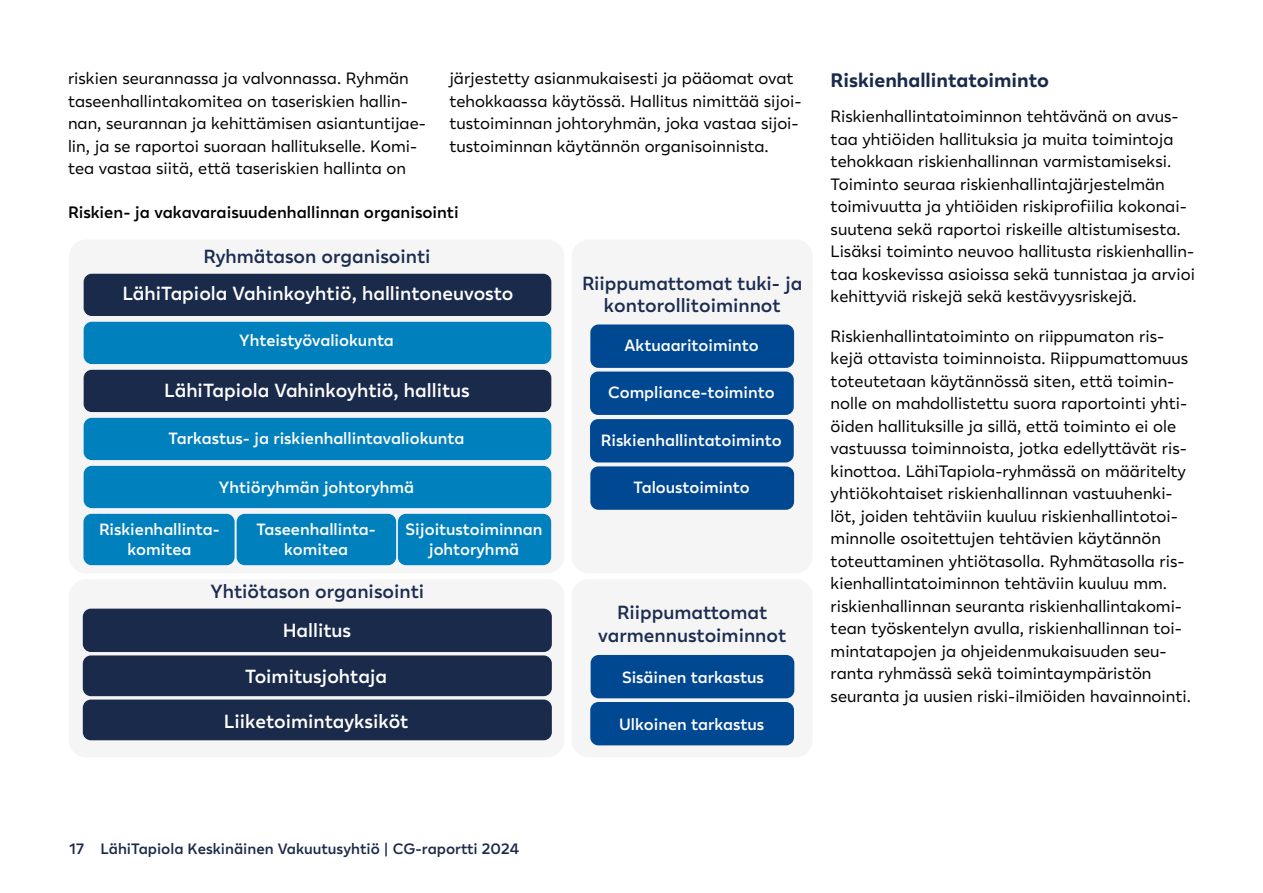
<style>
.page{position:relative;width:1263px;height:893px;background:#fff}
.page>*{position:absolute;margin:0;border:0;box-sizing:border-box;transform-origin:0 0}
.H3_väliotsikko{font:700 19.5px "Lahi Tapiola Sans";color:#1a2a4a}
.Taulukko-otsikko{font:600 18.9px/22.8px "Lahi Tapiola Sans";color:#1c2d51;text-align:center}
.Taulukko-otsikko-2{font:600 18.9px "Lahi Tapiola Sans";color:#fff}
.leipis{font:16.5px/22.5px "Lahi Tapiola Sans";color:#000}
.leipis-2{font:600 16.5px "Lahi Tapiola Sans";color:#000}
.Talukko_alaotsikko{font:600 16.2px/19.5px "Lahi Tapiola Sans";color:#fff;text-align:center}
.t1{font:600 15px "Lahi Tapiola Sans";color:#1a2a4a}
</style>
<div class="page">
<div style="left:69px;top:240px;width:495px;height:333px;background:#f5f5f6;border-radius:17px"></div>
<div style="left:572px;top:240px;width:241px;height:333px;background:#f5f5f6;border-radius:17px"></div>
<div style="left:572px;top:579px;width:241px;height:178px;background:#f5f5f6;border-radius:17px"></div>
<div style="left:69px;top:579px;width:495px;height:178px;background:#f5f5f6;border-radius:17px"></div>
<div style="left:84px;top:274px;width:467px;height:42px;background:#1a2a4a;border-radius:8px"></div>
<div style="left:84px;top:322px;width:467px;height:42px;background:#0080bd;border-radius:8px"></div>
<div style="left:84px;top:370px;width:467px;height:42px;background:#1a2a4a;border-radius:8px"></div>
<div style="left:84px;top:418px;width:467px;height:42px;background:#0080bd;border-radius:8px"></div>
<div style="left:84px;top:466px;width:467px;height:42px;background:#0080bd;border-radius:8px"></div>
<div style="left:83px;top:514px;width:152px;height:51px;background:#0080bd;border-radius:8px"></div>
<div style="left:237px;top:514px;width:159px;height:51px;background:#0080bd;border-radius:8px"></div>
<div style="left:398px;top:514px;width:153px;height:51px;background:#0080bd;border-radius:8px"></div>
<div style="left:83px;top:700px;width:469px;height:40px;background:#1a2a4a;border-radius:8px"></div>
<div style="left:83px;top:655px;width:469px;height:41px;background:#1a2a4a;border-radius:8px"></div>
<div style="left:83px;top:609px;width:469px;height:43px;background:#1a2a4a;border-radius:8px"></div>
<div style="left:590px;top:324px;width:204px;height:44px;background:#004891;border-radius:8px"></div>
<div style="left:590px;top:372px;width:204px;height:43px;background:#004891;border-radius:8px"></div>
<div style="left:590px;top:419px;width:204px;height:43px;background:#004891;border-radius:8px"></div>
<div style="left:590px;top:466px;width:204px;height:44px;background:#004891;border-radius:8px"></div>
<div style="left:591px;top:655px;width:203px;height:43px;background:#004891;border-radius:8px"></div>
<div style="left:590px;top:702px;width:204px;height:43px;background:#004891;border-radius:8px"></div>
<p class="leipis" style="left:68px;top:66px;width:359px">riskien seurannassa ja valvonnassa. Ryhmän taseenhallintakomitea on taseriskien hallin&shy;nan, seurannan ja kehittämisen asiantuntijae&shy;lin, ja se raportoi suoraan hallitukselle. Komi&shy;tea vastaa siitä, että taseriskien hallinta on</p>
<p class="leipis" style="left:449px;top:66px;width:354px">järjestetty asianmukaisesti ja pääomat ovat tehokkaassa käytössä. Hallitus nimittää sijoi&shy;tustoiminnan johtoryhmän, joka vastaa sijoi&shy;tustoiminnan käytännön organisoinnista.</p>
<p class="leipis-2" style="left:68px;top:200px;width:392px">Riskien- ja vakavaraisuudenhallinnan organisointi</p>
<p class="Taulukko-otsikko" style="left:203px;top:244px;width:229px">Ryhmätason organisointi</p>
<p class="Taulukko-otsikko-2" style="left:122px;top:279px;width:392px">LähiTapiola Vahinkoyhtiö, hallintoneuvosto</p>
<p class="Talukko_alaotsikko" style="left:239px;top:330px;width:156px">Yhteistyövaliokunta</p>
<p class="Taulukko-otsikko-2" style="left:164px;top:376px;width:307px">LähiTapiola Vahinkoyhtiö, hallitus</p>
<p class="Talukko_alaotsikko" style="left:169px;top:428px;width:297px">Tarkastus- ja riskienhallintavaliokunta</p>
<p class="Talukko_alaotsikko" style="left:219px;top:477px;width:197px">Yhtiöryhmän johtoryhmä</p>
<p class="Talukko_alaotsikko" style="left:99px;top:519px;width:122px">Riskienhallinta&shy;komitea</p>
<p class="Talukko_alaotsikko" style="left:256px;top:519px;width:121px">Taseenhallinta&shy;komitea</p>
<p class="Talukko_alaotsikko" style="left:406px;top:519px;width:138px">Sijoitustoiminnan johtoryhmä</p>
<p class="Taulukko-otsikko" style="left:210px;top:578px;width:215px">Yhtiötason organisointi</p>
<p class="Taulukko-otsikko-2" style="left:283px;top:616px;width:70px">Hallitus</p>
<p class="Taulukko-otsikko-2" style="left:245px;top:662px;width:144px">Toimitusjohtaja</p>
<p class="Taulukko-otsikko-2" style="left:224px;top:707px;width:186px">Liiketoimintayksiköt</p>
<p class="Taulukko-otsikko" style="left:582px;top:271px;width:222px">Riippumattomat tuki- ja kontorollitoiminnot</p>
<p class="Talukko_alaotsikko" style="left:625px;top:335px;width:136px">Aktuaaritoiminto</p>
<p class="Talukko_alaotsikko" style="left:608px;top:382px;width:168px">Compliance-toiminto</p>
<p class="Talukko_alaotsikko" style="left:601px;top:429px;width:182px">Riskienhallintatoiminto</p>
<p class="Talukko_alaotsikko" style="left:634px;top:477px;width:118px">Taloustoiminto</p>
<p class="Taulukko-otsikko" style="left:598px;top:600px;width:189px">Riippumattomat varmennustoiminnot</p>
<p class="Talukko_alaotsikko" style="left:622px;top:667px;width:143px">Sisäinen tarkastus</p>
<p class="Talukko_alaotsikko" style="left:619px;top:714px;width:146px">Ulkoinen tarkastus</p>
<h3 class="H3_väliotsikko" style="left:831px;top:66px;width:220px">Riskienhallintatoiminto</h3>
<p class="leipis" style="left:831px;top:104px;width:366px">Riskienhallintatoiminnon tehtävänä on avus&shy;taa yhtiöiden hallituksia ja muita toimintoja tehokkaan riskienhallinnan varmistamiseksi.<br>Toiminto seuraa riskienhallintajärjestelmän toimivuutta ja yhtiöiden riskiprofiilia kokonai&shy;suutena sekä raportoi riskeille altistumisesta.<br>Lisäksi toiminto neuvoo hallitusta riskienhallin&shy;taa koskevissa asioissa sekä tunnistaa ja arvioi kehittyviä riskejä sekä kestävyysriskejä.</p>
<p class="leipis" style="left:831px;top:324px;width:362px">Riskienhallintatoiminto on riippumaton ris&shy;kejä ottavista toiminnoista. Riippumattomuus toteutetaan käytännössä siten, että toimin&shy;nolle on mahdollistettu suora raportointi yhti&shy;öiden hallituksille ja sillä, että toiminto ei ole vastuussa toiminnoista, jotka edellyttävät ris&shy;kinottoa. LähiTapiola-ryhmässä on määritelty yhtiökohtaiset riskienhallinnan vastuuhenki&shy;löt, joiden tehtäviin kuuluu riskienhallintotoi&shy;minnolle osoitettujen tehtävien käytännön toteuttaminen yhtiötasolla. Ryhmätasolla ris&shy;kienhallintatoiminnon tehtäviin kuuluu mm. riskienhallinnan seuranta riskienhallintakomi&shy;tean työskentelyn avulla, riskienhallinnan toi&shy;mintatapojen ja ohjeidenmukaisuuden seu&shy;ranta ryhmässä sekä toimintaympäristön seuranta ja uusien riski-ilmiöiden havainnointi.</p>
<p class="t1" style="left:69px;top:837px;width:452px">17 LähiTapiola Keskinäinen Vakuutusyhtiö | CG-raportti 2024</p>
</div>
